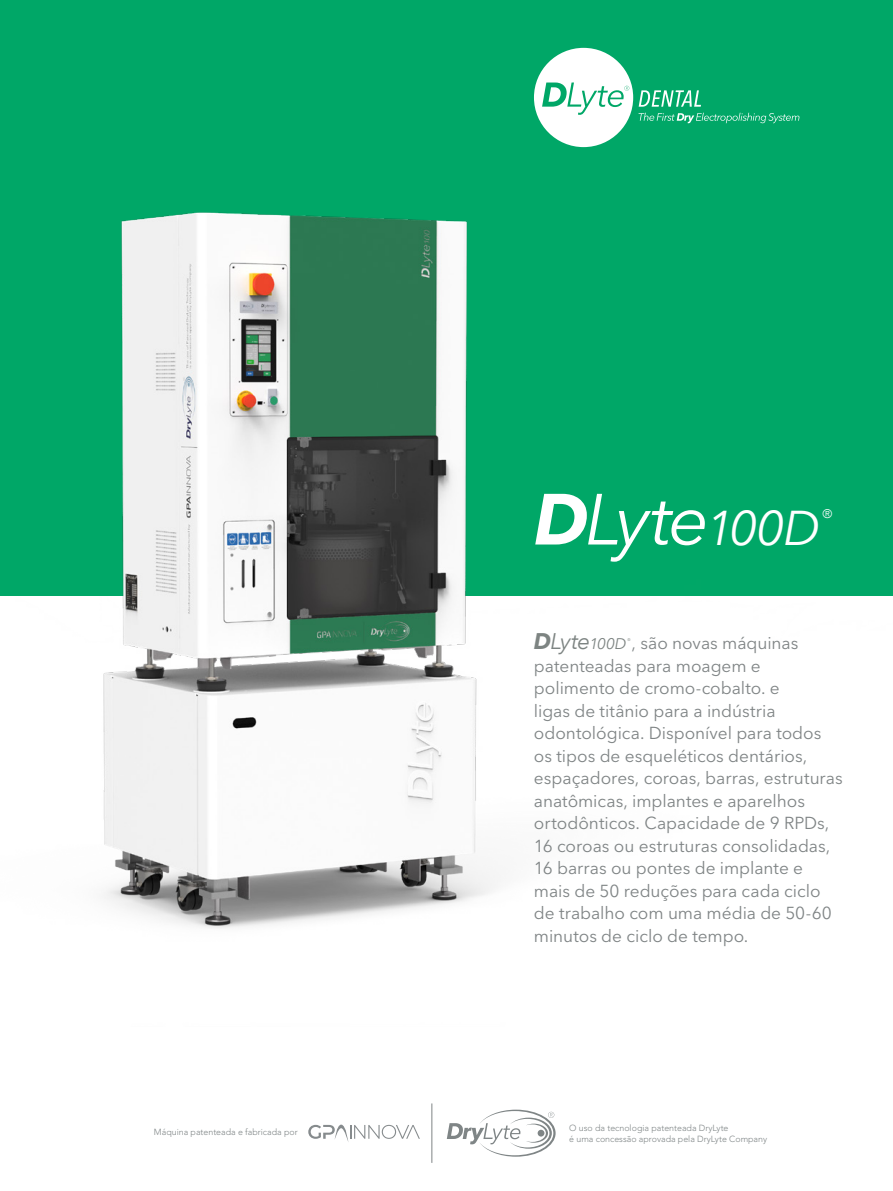
<style>
.page{position:relative;width:893px;height:1191px;background:#fff}
.page>*{position:absolute;margin:0;border:0;box-sizing:border-box;transform-origin:0 0}
.t1{font:italic 71.55px "Avenir Next";color:#fff}
.t2{font:italic 22.65px "Avenir Next";color:#7d8482}
.t3{font:17.25px/22.5px "Avenir Next LT Pro";color:#7f8485}
.t4{font:300 12.45px "Avenir";color:#fff}
.t5{font:300 8.85px "Avenir LT Std";color:#7f8586}
.t6{font:300 3.9px "Avenir";color:#7d8482}
.s1{font-weight:700}
.s2{font-size:48.75px}
.s3{font-size:15.45px}
</style>
<div class="page">
<div style="left:0;top:0;width:893px;height:595px;background:#00a767"></div>
<svg style="left:534px;top:48px;width:99px;height:41px"></svg>
<img style="left:0;top:89px;width:893px;height:840px">
<hr style="left:432px;top:1103px;width:1px;height:59px;background:#7f8586">
<svg style="left:447px;top:1109px;width:109px;height:47px"></svg>
<svg style="left:308px;top:1124px;width:112px;height:18px"></svg>
<p class="t1" style="left:534px;top:459px;width:288px"><span class="s1">D</span>Lyte<span class="s2">100D</span></p>
<p class="t4" style="left:822px;top:506px;width:11px">®</p>
<p class="t2" style="left:534px;top:622px;width:94px"><span class="s1">D</span>Lyte<span class="s3">100D</span></p>
<p class="t6" style="left:627px;top:637px;width:5px">®</p>
<p class="t3" style="left:534px;top:632px;width:310px;text-indent:98px">, são novas máquinas patenteadas para moagem e polimento de cromo-cobalto. e<br>ligas de titânio para a indústria odontológica. Disponível para todos os tipos de esqueléticos dentários, espaçadores, coroas, barras, estruturas anatômicas, implantes e aparelhos ortodônticos. Capacidade de 9 RPDs, 16 coroas ou estruturas consolidadas, 16 barras ou pontes de implante e mais de 50 reduções para cada ciclo de trabalho com uma média de 50-60 minutos de ciclo de tempo.</p>
<p class="t5" style="left:154px;top:1126px;width:145px">Máquina patenteada e fabricada por</p>
<p class="t5" style="left:569px;top:1123px;width:161px">O uso da tecnologia patenteada DryLyte</p>
<p class="t5" style="left:569px;top:1133px;width:199px">é uma concessão aprovada pela DryLyte Company</p>
</div>
